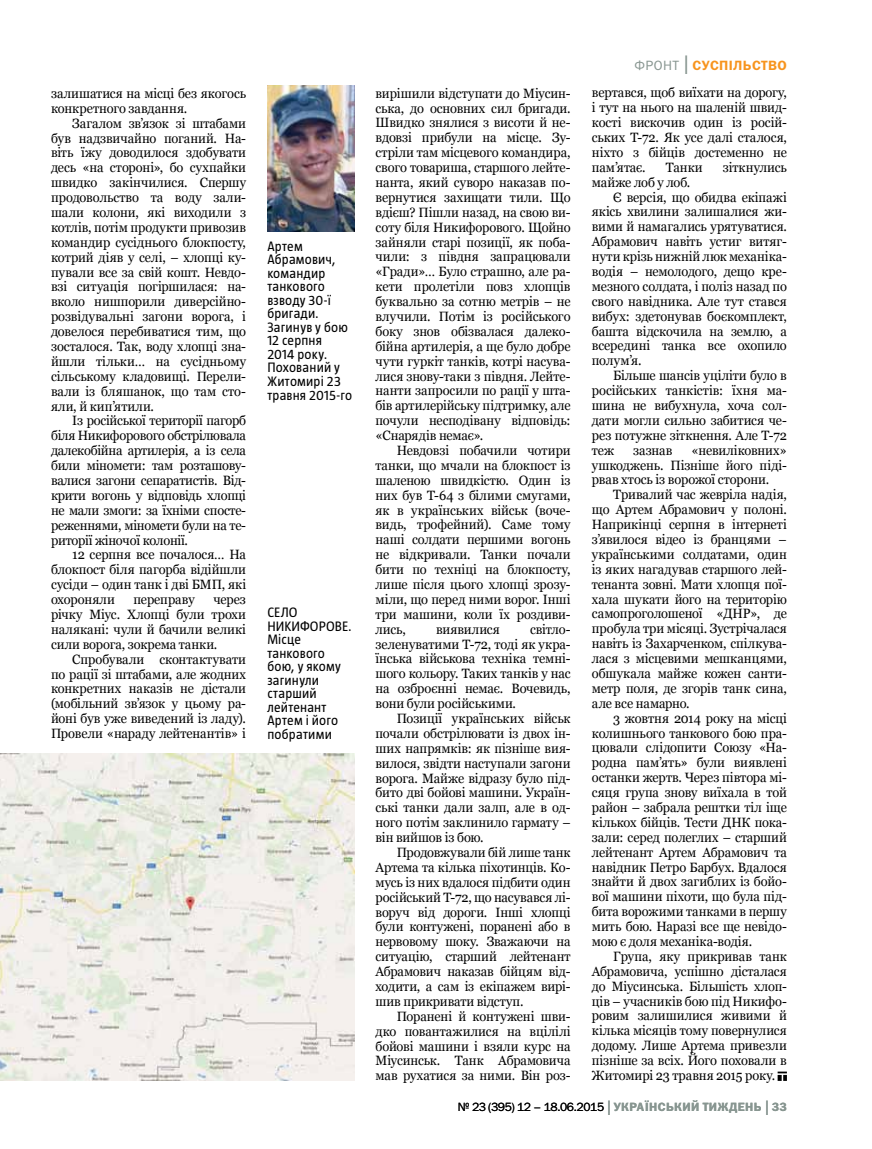
<style>
.page{position:relative;width:872px;height:1149px;background:#fff}
.page>*{position:absolute;margin:0;border:0;box-sizing:border-box;transform-origin:0 0}
.t1{font:13.5px/14.9px "Georgia";letter-spacing:-.005em;color:#000;text-align:justify;scale:.95 1}
.t2{font:13.5px/13.5px "UT Magazine";letter-spacing:.015em;color:#000}
.t3{font:13.5px "Franklin Gothic Book C";letter-spacing:.03em;color:#889691}
.t4{font:13.5px "Franklin Gothic Demi C";letter-spacing:.03em;color:#f7941e}
.t5{font:12px "Franklin Gothic Book C";letter-spacing:-.03em;color:#000}
.s1{font-size:27px}
.s2{font-family:"Franklin Gothic Demi C";color:#f7941e}
.s3{font-size:21px;color:#889691}
.s4{font-family:"Franklin Gothic Demi C";color:#889691}
</style>
<div class="page">
<svg style="left:777px;top:1071px;width:10px;height:9px"></svg>
<img style="left:0;top:753px;width:354px;height:327px">
<img style="left:267px;top:85px;width:87px;height:147px">
<p class="t1" style="left:51px;top:86px;width:207px">залишатися на місці без якогось конкретного завдання.</p>
<p class="t1" style="left:51px;top:116px;width:207px;text-indent:21px">Загалом зв’язок зі штабами був надзвичайно поганий. На&shy;віть їжу доводилося здобувати десь «на стороні», бо сухпайки швидко закінчилися. Спершу продовольство та воду зали&shy;шали колони, які виходили з котлів, потім продукти привозив командир сусіднього блокпосту, котрий діяв у селі, – хлопці ку&shy;пували все за свій кошт. Невдо&shy;взі ситуація погіршилася: на&shy;вколо нишпорили диверсійно&shy;розвідувальні загони ворога, і довелося перебиватися тим, що зосталося. Так, воду хлопці зна&shy;йшли тільки… на сусідньому сільському кладовищі. Перели&shy;вали із бляшанок, що там сто&shy;яли, й кип’ятили.</p>
<p class="t1" style="left:51px;top:413px;width:207px;text-indent:21px">Із російської території пагорб біля Никифорового обстрілювала далекобійна артилерія, а із села били міномети: там розташову&shy;валися загони сепаратистів. Від&shy;крити вогонь у відповідь хлопці не мали змоги: за їхніми спосте&shy;реженнями, міномети були на те&shy;риторії жіночої колонії.</p>
<p class="t1" style="left:51px;top:547px;width:207px;text-indent:21px">12 серпня все почалося… На блокпост біля пагорба відійшли сусіди – один танк і дві БМП, які охороняли</p>
<p class="t1" style="left:51px;top:592px;width:207px;text-indent:162px">через річку Міус. Хлопці були трохи налякані: чули й бачили великі сили ворога, зокрема танки.</p>
<p class="t1" style="left:51px;top:651px;width:207px;text-indent:21px">Спробували сконтактувати по рації зі штабами, але жодних конкретних наказів не дістали (мобільний зв’язок у цьому ра&shy;йоні був уже виведений із ладу).<br>Провели «нараду лейтенантів» і</p>
<p class="t1" style="left:134px;top:592px;width:66px">переправу</p>
<p class="t2" style="left:267px;top:239px;width:86px">Артем<br>Абрамович, командир танкового взводу 30-ї бригади.<br>Загинув у бою<br>12 серпня<br>2014 року.<br>Похований у<br>Житомирі 23 травня 2015-го</p>
<p class="t2" style="left:267px;top:605px;width:18px">Cело<br>Никифорове</p>
<p class="t2" style="left:348px;top:618px;width:5px">.</p>
<p class="t2" style="left:267px;top:632px;width:75px">Місце танкового бою, у якому загинули старший лейтенант<br>Артем і його побратими</p>
<p class="t1" style="left:375px;top:86px;width:207px">вирішили відступати до Міусин&shy;ська, до основних сил бригади.<br>Швидко знялися з висоти й не&shy;вдовзі прибули на місце. Зу&shy;стріли там місцевого командира, свого товариша, старшого лейте&shy;нанта, який суворо наказав по&shy;вернутися захищати тили. Що вдієш? Пішли назад, на свою ви&shy;соту біля Никифорового. Щойно зайняли старі позиції, як поба&shy;чили: з півдня запрацювали «Гради»… Було страшно, але ра&shy;кети пролетіли повз хлопців буквально за сотню метрів – не влучили. Потім із російського боку знов обізвалася далеко&shy;бійна артилерія, а ще було добре чути гуркіт танків, котрі насува&shy;лися знову-таки з півдня. Лейте&shy;нанти запросили по рації у шта&shy;бів артилерійську підтримку, але почули несподівану відповідь: «Снарядів немає».</p>
<p class="t1" style="left:375px;top:443px;width:207px;text-indent:21px">Невдовзі побачили чотири танки, що мчали на блокпост із шаленою швидкістю. Один із них був Т-64 з білими смугами, як в українських військ (воче&shy;видь, трофейний). Саме тому наші солдати першими вогонь не відкривали. Танки почали бити по техніці на блокпосту, лише після цього хлопці зрозу&shy;міли, що перед ними ворог. Інші три машини, коли їх роздиви&shy;лись,</p>
<p class="t1" style="left:375px;top:621px;width:207px;text-indent:155px">світло&shy;зеленуватими Т-72, тоді як укра&shy;їнська військова техніка темні&shy;шого кольору. Таких танків у нас на озброєнні немає. Вочевидь, вони були російськими.</p>
<p class="t1" style="left:375px;top:711px;width:207px;text-indent:21px">Позиції українських військ почали обстрілювати із двох ін&shy;ших напрямків: як пізніше вия&shy;вилося, звідти наступали загони ворога. Майже відразу було під&shy;бито дві бойові машини. Україн&shy;ські танки дали залп, але в од&shy;ного потім заклинило гармату – він вийшов із бою.</p>
<p class="t1" style="left:375px;top:845px;width:207px;text-indent:21px">Продовжували бій лише танк Артема та кілька піхотинців. Ко&shy;мусь із них вдалося підбити один російський Т-72, що насувався лі&shy;воруч від дороги. Інші хлопці були контужені, поранені або в нервовому шоку. Зважаючи на ситуацію, старший лейтенант Абрамович наказав бійцям від&shy;ходити, а сам із екіпажем вирі&shy;шив прикривати відступ.</p>
<p class="t1" style="left:375px;top:1008px;width:207px;text-indent:21px">Поранені й контужені шви&shy;дко повантажилися на вцілілі бойові машини і взяли курс на Міусинськ. Танк Абрамовича мав рухатися за ними. Він роз-</p>
<p class="t1" style="left:436px;top:621px;width:69px">виявилися</p>
<p class="t3" style="left:634px;top:58px;width:68px">фронт<span class="s1">|</span><span class="s2">сус</span></p>
<p class="t4" style="left:719px;top:57px;width:33px">пільст</p>
<p class="t4" style="left:768px;top:57px;width:20px">во</p>
<p class="t1" style="left:592px;top:85px;width:207px">вертався, щоб виїхати на дорогу, і тут на нього на шаленій швид&shy;кості вискочив один із росій&shy;ських Т-72. Як усе далі сталося, ніхто з бійців достеменно не пам’ятає.</p>
<p class="t1" style="left:666px;top:160px;width:40px">Танки</p>
<p class="t1" style="left:723px;top:160px;width:69px">зіткнулись</p>
<p class="t1" style="left:592px;top:175px;width:105px">майже лоб у лоб.</p>
<p class="t1" style="left:613px;top:190px;width:184px">Є версія, що обидва екіпажі</p>
<p class="t1" style="left:592px;top:204px;width:207px">якісь хвилини залишалися жи-</p>
<p class="t1" style="left:592px;top:219px;width:207px">вими й намагались урятуватися.</p>
<p class="t1" style="left:592px;top:234px;width:207px">Абрамович навіть устиг витяг-</p>
<p class="t1" style="left:592px;top:249px;width:206px">нути крізь нижній люк механіка-</p>
<p class="t1" style="left:592px;top:264px;width:207px">водія – немолодого, дещо кре-</p>
<p class="t1" style="left:592px;top:279px;width:207px">мезного солдата, і поліз назад по</p>
<p class="t1" style="left:592px;top:294px;width:207px">свого навідника. Але тут стався</p>
<p class="t1" style="left:592px;top:309px;width:207px">вибух: здетонував боєкомплект,</p>
<p class="t1" style="left:592px;top:323px;width:207px">башта відскочила на землю, а</p>
<p class="t1" style="left:592px;top:338px;width:207px">всередині танка все охопило</p>
<p class="t1" style="left:592px;top:353px;width:54px">полум’я.</p>
<p class="t1" style="left:613px;top:368px;width:184px">Більше шансів уціліти було в</p>
<p class="t1" style="left:592px;top:383px;width:207px">російських танкістів: їхня ма-</p>
<p class="t1" style="left:592px;top:398px;width:207px">шина не вибухнула, хоча сол-</p>
<p class="t1" style="left:592px;top:413px;width:207px">дати могли сильно забитися че-</p>
<p class="t1" style="left:592px;top:428px;width:207px">рез потужне зіткнення. Але Т-72</p>
<p class="t1" style="left:592px;top:443px;width:25px">теж</p>
<p class="t1" style="left:633px;top:443px;width:43px">зазнав</p>
<p class="t1" style="left:592px;top:443px;width:207px;text-indent:100px">«невиліковних» ушкоджень. Пізніше його піді&shy;рвав хтось із ворожої сторони.</p>
<p class="t1" style="left:592px;top:487px;width:207px;text-indent:21px">Тривалий час жевріла надія, що Артем Абрамович у полоні.<br>Наприкінці серпня в інтернеті з’явилося відео із бранцями – українськими солдатами, один із яких нагадував старшого лей&shy;тенанта зовні. Мати хлопця пої&shy;хала шукати його на територію самопроголошеної «ДНР», де пробула три місяці. Зустрічалася навіть із Захарченком, спілкува&shy;лася з місцевими мешканцями, обшукала майже кожен санти&shy;метр поля, де згорів танк сина, але все намарно.</p>
<p class="t1" style="left:592px;top:710px;width:207px;text-indent:21px">3 жовтня 2014 року на місці колишнього танкового бою пра&shy;цювали слідопити Союзу «На&shy;родна пам’ять» були виявлені останки жертв. Через півтора мі&shy;сяця група знову виїхала в той район – забрала рештки тіл іще кількох бійців. Тести ДНК пока&shy;зали: серед полеглих – старший лейтенант Артем Абрамович та навідник Петро Барбух. Вдалося знайти й двох загиблих із бойо&shy;вої машини піхоти, що була під&shy;бита ворожими танками в першу мить бою. Наразі все ще невідо&shy;мою є доля механіка-водія.</p>
<p class="t1" style="left:592px;top:948px;width:207px;text-indent:21px">Група, яку прикривав танк Абрамовича, успішно дісталася до Міусинська. Більшість хлоп&shy;ців – учасників бою під Никифо&shy;ровим залишилися живими й кілька місяців тому повернулися додому. Лише Артема привезли пізніше за всіх. Його поховали в Житомирі 23 травня 2015 року.</p>
<p class="t5" style="left:458px;top:1099px;width:331px">№ 23 (395) 12 – 18.06.2015<span class="s3">|</span><span class="s4">УКРАЇНСЬКИЙ ТИЖДЕНЬ</span><span class="s3">|</span><span class="s4">33</span></p>
</div>
